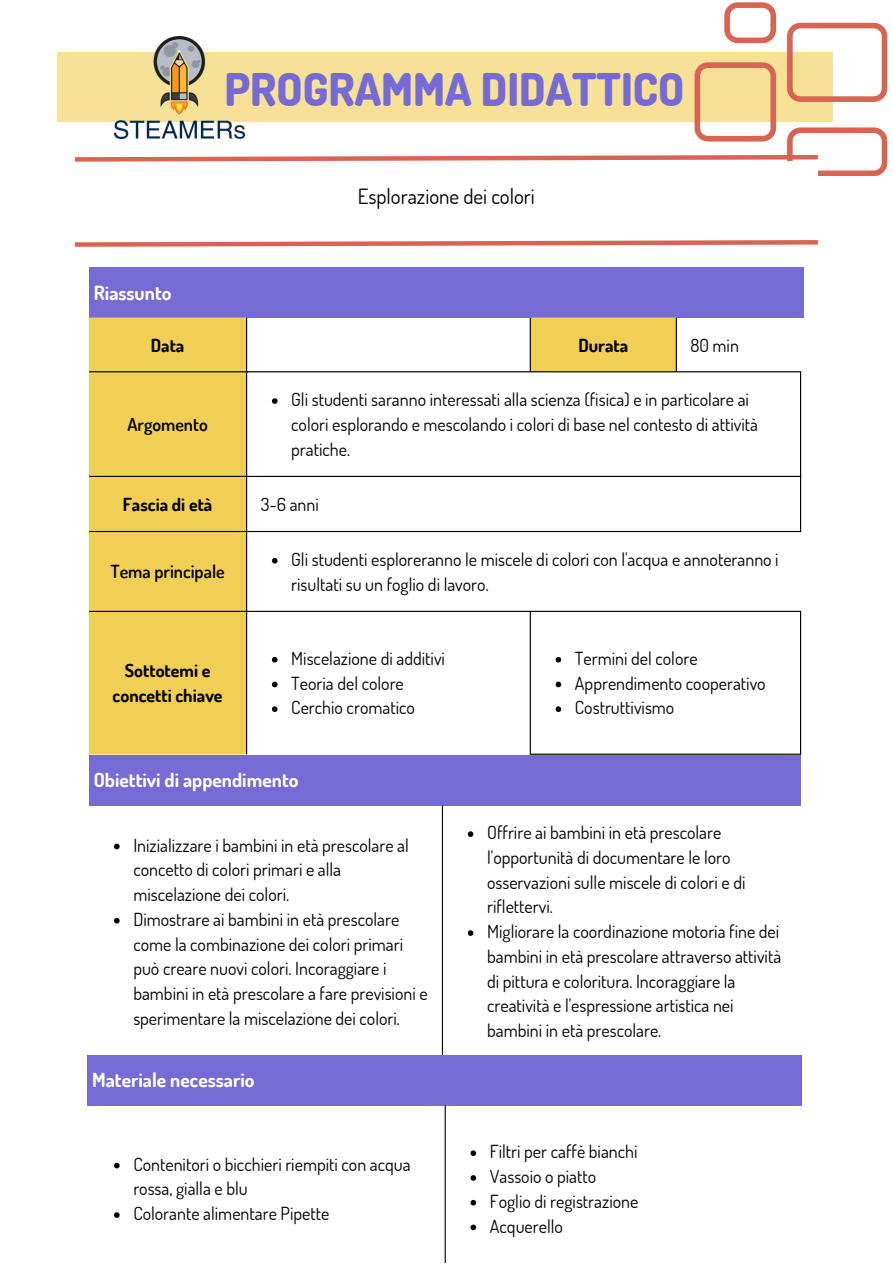
<style>
.page{position:relative;width:893px;height:1264px;background:#fff}
.page>*{position:absolute;margin:0;border:0;box-sizing:border-box;transform-origin:0 0}
.t1{font:800 45px "Dosis";color:#766ad4}
.t2{font:21px "Dosis";color:#000}
.t3{font:700 19.5px "Dosis";color:#fff}
.t4{font:18px/24.8px "Dosis";color:#000}
.t5{font:700 18px/24.8px "Dosis";color:#000;text-align:center}
.t6{font:600 18px "Dosis";color:#000}
</style>
<div class="page">
<div style="left:89px;top:267px;width:714px;height:51px;background:#766ad4"></div>
<svg style="left:89px;top:318px;width:587px;height:436px"></svg>
<svg style="left:272px;top:398px;width:5px;height:6px"></svg>
<svg style="left:272px;top:558px;width:5px;height:5px"></svg>
<svg style="left:272px;top:657px;width:5px;height:5px"></svg>
<svg style="left:272px;top:681px;width:5px;height:6px"></svg>
<svg style="left:272px;top:706px;width:5px;height:6px"></svg>
<svg style="left:555px;top:657px;width:6px;height:5px"></svg>
<svg style="left:555px;top:681px;width:6px;height:6px"></svg>
<svg style="left:555px;top:706px;width:6px;height:6px"></svg>
<hr style="left:246px;top:318px;width:1px;height:436px;background:#000">
<hr style="left:529px;top:318px;width:2px;height:53px;background:#000">
<hr style="left:529px;top:612px;width:2px;height:141px;background:#000">
<hr style="left:675px;top:318px;width:1px;height:53px;background:#000">
<hr style="left:800px;top:372px;width:1px;height:159px;background:#000">
<hr style="left:800px;top:612px;width:1px;height:141px;background:#000">
<hr style="left:89px;top:371px;width:712px;height:1px;background:#000">
<hr style="left:89px;top:476px;width:712px;height:1px;background:#000">
<hr style="left:89px;top:531px;width:712px;height:1px;background:#000">
<hr style="left:89px;top:610px;width:712px;height:2px;background:#000">
<hr style="left:529px;top:753px;width:272px;height:1px;background:#000">
<div style="left:89px;top:754px;width:712px;height:51px;background:#766ad4"></div>
<svg style="left:70px;top:2px;width:817px;height:174px"></svg>
<svg style="left:74px;top:240px;width:744px;height:7px"></svg>
<img style="left:114px;top:36px;width:131px;height:102px">
<svg style="left:114px;top:843px;width:6px;height:6px"></svg>
<svg style="left:114px;top:917px;width:6px;height:6px"></svg>
<svg style="left:467px;top:831px;width:6px;height:6px"></svg>
<svg style="left:467px;top:930px;width:6px;height:5px"></svg>
<hr style="left:442px;top:805px;width:1px;height:252px;background:#000">
<div style="left:88px;top:1054px;width:713px;height:51px;background:#766ad4"></div>
<svg style="left:114px;top:1162px;width:6px;height:6px"></svg>
<svg style="left:114px;top:1212px;width:6px;height:5px"></svg>
<svg style="left:470px;top:1150px;width:6px;height:5px"></svg>
<svg style="left:470px;top:1175px;width:6px;height:5px"></svg>
<svg style="left:470px;top:1199px;width:6px;height:6px"></svg>
<svg style="left:470px;top:1224px;width:6px;height:6px"></svg>
<hr style="left:444px;top:1105px;width:2px;height:157px;background:#000">
<p class="t1" style="left:224px;top:60px;width:461px">PROGRAMMA DIDATTICO</p>
<p class="t2" style="left:358px;top:183px;width:179px">Esplorazione dei colori</p>
<p class="t3" style="left:94px;top:280px;width:79px">Riassunto</p>
<p class="t5" style="left:151px;top:332px;width:35px">Data</p>
<p class="t5" style="left:578px;top:332px;width:51px">Durata</p>
<p class="t4" style="left:690px;top:332px;width:50px">80 min</p>
<p class="t6" style="left:127px;top:412px;width:82px">Argomento</p>
<p class="t4" style="left:291px;top:386px;width:468px">Gli studenti saranno interessati alla scienza (fisica) e in particolare ai colori esplorando e mescolando i colori di base nel contesto di attività pratiche.</p>
<p class="t5" style="left:123px;top:491px;width:91px">Fascia di età</p>
<p class="t4" style="left:261px;top:491px;width:60px">3-6 anni</p>
<p class="t6" style="left:110px;top:559px;width:116px">Tema principale</p>
<p class="t5" style="left:113px;top:657px;width:112px">Sottotemi e concetti chiave</p>
<p class="t4" style="left:291px;top:546px;width:489px">Gli studenti esploreranno le miscele di colori con l'acqua e annoteranno i risultati su un foglio di lavoro.</p>
<p class="t4" style="left:291px;top:645px;width:155px">Miscelazione di additivi</p>
<p class="t4" style="left:291px;top:670px;width:114px">Teoria del colore</p>
<p class="t4" style="left:291px;top:694px;width:125px">Cerchio cromatico</p>
<p class="t4" style="left:575px;top:645px;width:124px">Termini del colore</p>
<p class="t4" style="left:575px;top:670px;width:192px">Apprendimento cooperativo</p>
<p class="t4" style="left:575px;top:694px;width:101px">Costruttivismo</p>
<p class="t3" style="left:94px;top:767px;width:206px">Obiettivi di appendimento</p>
<p class="t4" style="left:133px;top:832px;width:277px">Inizializzare i bambini in età prescolare al concetto di colori primari e alla miscelazione dei colori.</p>
<p class="t4" style="left:133px;top:906px;width:296px">Dimostrare ai bambini in età prescolare come la combinazione dei colori primari può creare nuovi colori. Incoraggiare i bambini in età prescolare a fare previsioni e sperimentare la miscelazione dei colori.</p>
<p class="t3" style="left:92px;top:1067px;width:164px">Materiale necessario</p>
<p class="t4" style="left:133px;top:1151px;width:279px">Contenitori o bicchieri riempiti con acqua rossa, gialla e blu</p>
<p class="t4" style="left:133px;top:1200px;width:197px">Colorante alimentare Pipette</p>
<p class="t4" style="left:487px;top:819px;width:260px">Offrire ai bambini in età prescolare l'opportunità di documentare le loro osservazioni sulle miscele di colori e di riflettervi.</p>
<p class="t4" style="left:487px;top:918px;width:295px">Migliorare la coordinazione motoria fine dei bambini in età prescolare attraverso attività di pittura e coloritura. Incoraggiare la creatività e l'espressione artistica nei bambini in età prescolare.</p>
<p class="t4" style="left:490px;top:1138px;width:149px">Filtri per caffè bianchi</p>
<p class="t4" style="left:490px;top:1163px;width:108px">Vassoio o piatto</p>
<p class="t4" style="left:490px;top:1188px;width:150px">Foglio di registrazione</p>
<p class="t4" style="left:490px;top:1212px;width:75px">Acquerello</p>
</div>
